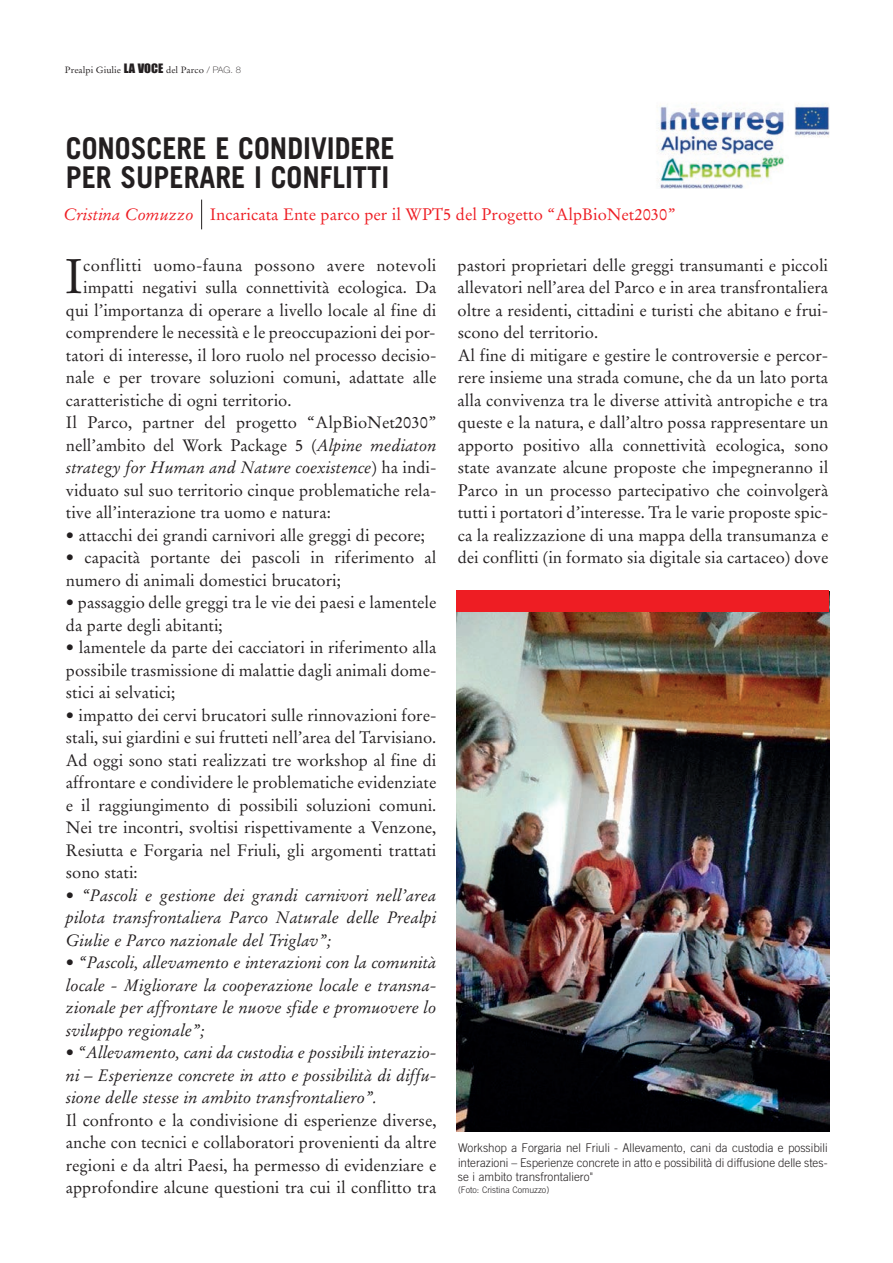
<style>
.page{position:relative;width:893px;height:1263px;background:#fff}
.page>*{position:absolute;margin:0;border:0;box-sizing:border-box;transform-origin:0 0}
.t1{font:48.6px "Stempel Garamond";color:#231f20}
.t2{font:700 30px/28.5px "Trade Gothic";color:#231f20;scale:.95 1}
.t3{font:16.5px/22.5px "Stempel Garamond";color:#231f20}
.t4{font:italic 16.5px/22.5px "Stempel Garamond";color:#231f20;text-align:justify}
.t5{font:16.5px "Stempel Garamond";color:#ee1d23}
.t6{font:16.5px "Stempel Garamond";letter-spacing:.02em;color:#231f20}
.t7{font:300 12px/14.4px "Trade Gothic";color:#231f20;text-align:justify}
.t8{font:9px "Stempel Garamond";color:#231f20;scale:1.05 1}
.t9{font:300 9px "Trade Gothic";color:#231f20}
.s1{font-family:"Impact";font-size:12px}
.s2{font-family:"Helvetica Neue";font-weight:100}
.s3{font-style:italic}
.s4{font-style:normal}
</style>
<div class="page">
<svg style="left:201px;top:200px;width:1px;height:29px"></svg>
<img style="left:658px;top:103px;width:171px;height:85px">
<img style="left:457px;top:612px;width:372px;height:519px">
<div style="left:457px;top:590px;width:372px;height:22px;background:#ee1d23"></div>
<p class="t8" style="left:65px;top:66px;width:169px">Prealpi Giulie <span class="s1">LA VOCE</span> del Parco <span class="s2">/ PAG. 8</span></p>
<h2 class="t2" style="left:66px;top:137px;width:348px">CONOSCERE E CONDIVIDERE<br>PER SUPERARE I CONFLITTI</h2>
<p class="t5" style="left:64px;top:207px;width:614px"><span class="s3">Cristina Comuzzo</span> Incaricata Ente parco per il WPT5 del Progetto “AlpBioNet2030”</p>
<h1 class="t1" style="left:64px;top:255px;width:20px">I</h1>
<p class="t6" style="left:83px;top:258px;width:355px">conflitti uomo-fauna possono avere notevoli</p>
<p class="t3" style="left:83px;top:278px;width:355px">impatti negativi sulla connettività ecologica. Da</p>
<p class="t3" style="left:66px;top:300px;width:372px">qui l’importanza di operare a livello locale al fine di</p>
<p class="t3" style="left:66px;top:323px;width:371px">comprendere le necessità e le preoccupazioni dei por-</p>
<p class="t3" style="left:66px;top:345px;width:372px">tatori di interesse, il loro ruolo nel processo decisio-</p>
<p class="t3" style="left:66px;top:368px;width:372px">nale e per trovare soluzioni comuni, adattate alle</p>
<p class="t3" style="left:66px;top:390px;width:227px">caratteristiche di ogni territorio.</p>
<p class="t3" style="left:66px;top:413px;width:372px">Il Parco, partner del progetto “AlpBioNet2030”</p>
<p class="t3" style="left:66px;top:435px;width:372px">nell’ambito del Work Package 5 (<span class="s3">Alpine mediaton</span></p>
<p class="t4" style="left:66px;top:458px;width:372px">strategy for Human and Nature coexistence<span class="s4">) ha indi-</span></p>
<p class="t3" style="left:66px;top:480px;width:372px">viduato sul suo territorio cinque problematiche rela-</p>
<p class="t3" style="left:66px;top:503px;width:266px">tive all’interazione tra uomo e natura:</p>
<p class="t3" style="left:66px;top:525px;width:361px">• attacchi dei grandi carnivori alle greggi di pecore;</p>
<p class="t3" style="left:66px;top:548px;width:372px">• capacità portante dei pascoli in riferimento al numero di animali domestici brucatori;</p>
<p class="t3" style="left:66px;top:593px;width:372px">• passaggio delle greggi tra le vie dei paesi e lamentele da parte degli abitanti;</p>
<p class="t3" style="left:66px;top:638px;width:372px;text-align:justify">• lamentele da parte dei cacciatori in riferimento alla possibile trasmissione di malattie dagli animali dome&shy;stici ai selvatici;</p>
<p class="t3" style="left:66px;top:705px;width:372px;text-align:justify">• impatto dei cervi brucatori sulle rinnovazioni fore&shy;stali, sui giardini e sui frutteti nell’area del Tarvisiano.<br>Ad oggi sono stati realizzati tre workshop al fine di affrontare e condividere le problematiche evidenziate e il raggiungimento di possibili soluzioni comuni.<br>Nei tre incontri, svoltisi rispettivamente a Venzone, Resiutta e Forgaria nel Friuli, gli argomenti trattati sono stati:</p>
<p class="t4" style="left:66px;top:885px;width:372px"><span class="s4">•</span> “Pascoli e gestione dei grandi carnivori nell’area pilota transfrontaliera Parco Naturale delle Prealpi Giulie e Parco nazionale del Triglav”;</p>
<p class="t4" style="left:66px;top:953px;width:372px">• “Pascoli, allevamento e interazioni con la comunità locale - Migliorare la cooperazione locale e transna&shy;zionale per affrontare le nuove sfide e promuovere lo sviluppo regionale”;</p>
<p class="t4" style="left:66px;top:1043px;width:372px">• “Allevamento, cani da custodia e possibili interazio&shy;ni – Esperienze concrete in atto e possibilità di diffu&shy;sione delle stesse in ambito transfrontaliero”.</p>
<p class="t3" style="left:66px;top:1110px;width:372px;text-align:justify">Il confronto e la condivisione di esperienze diverse, anche con tecnici e collaboratori provenienti da altre regioni e da altri Paesi, ha permesso di evidenziare e approfondire alcune questioni tra cui il conflitto tra</p>
<p class="t3" style="left:458px;top:255px;width:372px">pastori proprietari delle greggi transumanti e piccoli allevatori nell’area del Parco e in area transfrontaliera oltre a residenti, cittadini e turisti che abitano e frui&shy;scono del territorio.<br>Al fine di mitigare e gestire le controversie e percor&shy;rere insieme una strada comune, che da un lato porta alla convivenza tra le diverse attività antropiche e tra queste e la natura, e dall’altro possa rappresentare un apporto positivo alla connettività ecologica, sono state avanzate alcune proposte che impegneranno il Parco in un processo partecipativo che coinvolgerà tutti i portatori d’interesse. Tra le varie proposte spic&shy;ca la realizzazione di una mappa della transumanza e dei conflitti (in formato sia digitale sia cartaceo) dove</p>
<p class="t7" style="left:458px;top:1142px;width:371px">Workshop a Forgaria nel Friuli - Allevamento, cani da custodia e possibili interazioni – Esperienze concrete in atto e possibilità di diffusione delle stes&shy;se i ambito transfrontaliero"</p>
<p class="t9" style="left:458px;top:1187px;width:93px">(Foto: Cristina Comuzzo)</p>
</div>
